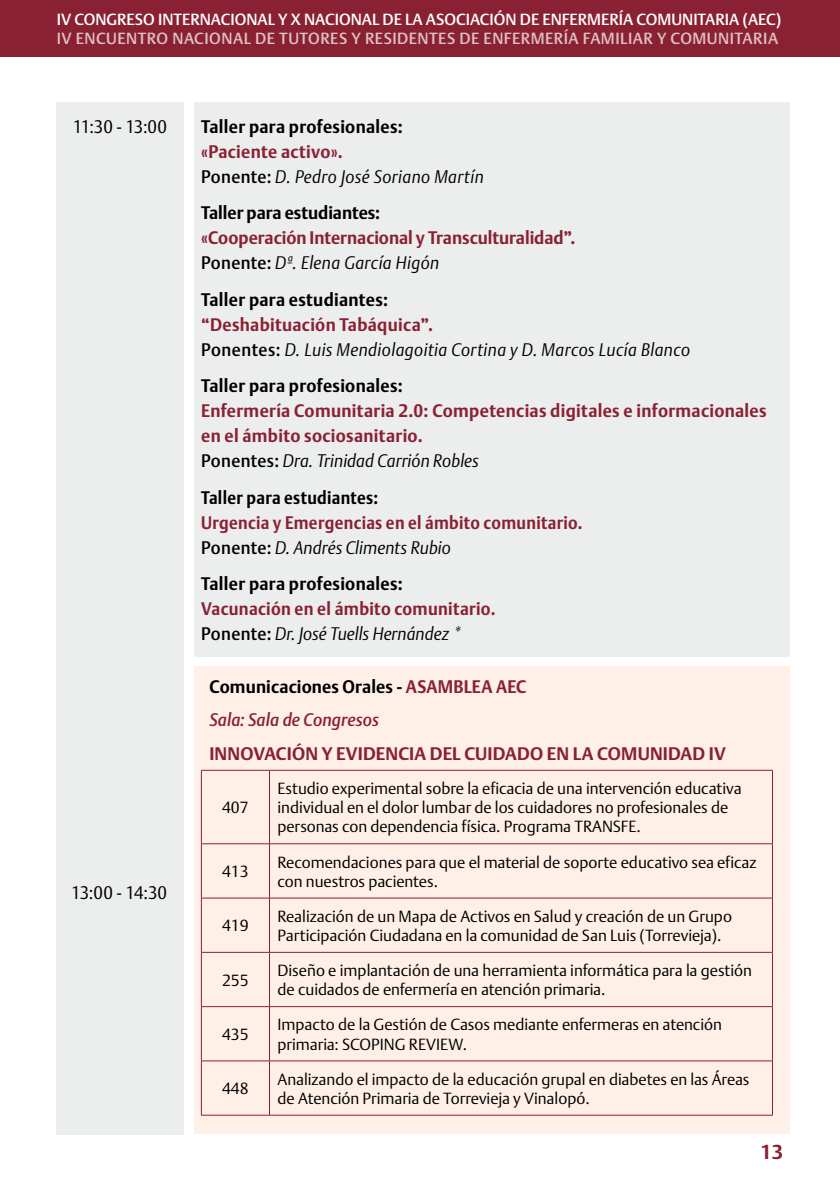
<style>
.page{position:relative;width:840px;height:1191px;background:#fff}
.page>*{position:absolute;margin:0;border:0;box-sizing:border-box;transform-origin:0 0}
.t1{font:700 20px "DTL Argo T";color:#892133}
.t2{font:700 18px/25px "DTL Argo T";letter-spacing:.015em;color:#892133;scale:.95 1}
.t3{font:700 18px/32.8px "DTL Argo T";letter-spacing:.015em;color:#000;scale:.95 1}
.t4{font:italic 300 18px/25px "DTL Argo T";letter-spacing:.025em;color:#000;scale:.95 1}
.t5{font:700 18px/25px "DTL Argo T";letter-spacing:.015em;color:#892133;scale:.9 1}
.t6{font:700 18px/25px "DTL Argo T";letter-spacing:.015em;color:#892133;scale:.92 1}
.t7{font:700 18px "DTL Argo T";letter-spacing:.015em;color:#892133}
.t8{font:300 18px "DTL Argo T";letter-spacing:-.025em;color:#000;scale:.95 1}
.t9{font:700 18px "DTL Argo T";letter-spacing:.015em;color:#000;scale:.9 1}
.t10{font:300 16px/19.2px "DTL Argo T";color:#000}
.t11{font:500 16px "DTL Argo T";color:#fff}
.t12{font:500 16px "DTL Argo T";letter-spacing:.03em;color:#dec2be}
.s1{font-weight:700;font-style:normal;color:#892133}
.s2{font-weight:500;font-style:normal}
.s3{font-weight:500;color:#000}
.s4{font-weight:300;font-style:italic;color:#000}
.s5{color:#892133}
.s6{font-weight:500;font-style:italic;color:#892133}
</style>
<div class="page">
<div style="left:0;top:0;width:839px;height:57px;background:#892133"></div>
<div style="left:194px;top:666px;width:595px;height:468px;background:#fef0e6"></div>
<div style="left:57px;top:102px;width:127px;height:1032px;background:#eceded"></div>
<div style="left:194px;top:102px;width:595px;height:554px;background:#eceded"></div>
<hr style="left:201px;top:770px;width:68px;height:1px;background:#892133">
<hr style="left:201px;top:770px;width:1px;height:73px;background:#892133">
<hr style="left:269px;top:770px;width:503px;height:1px;background:#892133">
<hr style="left:269px;top:770px;width:1px;height:73px;background:#892133">
<hr style="left:771px;top:770px;width:1px;height:73px;background:#892133">
<hr style="left:201px;top:843px;width:68px;height:1px;background:#892133">
<hr style="left:201px;top:844px;width:1px;height:53px;background:#892133">
<hr style="left:269px;top:843px;width:503px;height:1px;background:#892133">
<hr style="left:269px;top:844px;width:1px;height:53px;background:#892133">
<hr style="left:771px;top:844px;width:1px;height:53px;background:#892133">
<hr style="left:201px;top:897px;width:68px;height:1px;background:#892133">
<hr style="left:201px;top:898px;width:1px;height:54px;background:#892133">
<hr style="left:269px;top:897px;width:503px;height:1px;background:#892133">
<hr style="left:269px;top:898px;width:1px;height:54px;background:#892133">
<hr style="left:771px;top:898px;width:1px;height:54px;background:#892133">
<hr style="left:201px;top:952px;width:68px;height:1px;background:#892133">
<hr style="left:201px;top:952px;width:1px;height:54px;background:#892133">
<hr style="left:269px;top:952px;width:503px;height:1px;background:#892133">
<hr style="left:269px;top:952px;width:1px;height:54px;background:#892133">
<hr style="left:771px;top:952px;width:1px;height:54px;background:#892133">
<hr style="left:201px;top:1006px;width:68px;height:1px;background:#892133">
<hr style="left:201px;top:1007px;width:1px;height:53px;background:#892133">
<hr style="left:269px;top:1006px;width:503px;height:1px;background:#892133">
<hr style="left:269px;top:1007px;width:1px;height:53px;background:#892133">
<hr style="left:771px;top:1007px;width:1px;height:53px;background:#892133">
<hr style="left:201px;top:1060px;width:68px;height:1px;background:#892133">
<hr style="left:201px;top:1061px;width:1px;height:54px;background:#892133">
<hr style="left:269px;top:1060px;width:503px;height:1px;background:#892133">
<hr style="left:269px;top:1061px;width:1px;height:54px;background:#892133">
<hr style="left:771px;top:1061px;width:1px;height:54px;background:#892133">
<hr style="left:201px;top:1114px;width:68px;height:1px;background:#892133">
<hr style="left:269px;top:1114px;width:503px;height:1px;background:#892133">
<p class="t11" style="left:57px;top:10px;width:725px">IV CONGRESO INTERNACIONAL Y X NACIONAL DE LA ASOCIACIÓN DE ENFERMERÍA COMUNITARIA (AEC)</p>
<p class="t12" style="left:57px;top:29px;width:722px">IV ENCUENTRO NACIONAL DE TUTORES Y RESIDENTES DE ENFERMERÍA FAMILIAR Y COMUNITARIA</p>
<p class="t8" style="left:73px;top:116px;width:101px">11:30 - 13:00</p>
<p class="t3" style="left:201px;top:110px;width:213px">Taller para profesionales:</p>
<p class="t4" style="left:201px;top:139px;width:299px"><span class="s1">«Paciente activo».<br></span><span class="s2">Ponente:</span> D. Pedro José Soriano Martín</p>
<p class="t3" style="left:201px;top:196px;width:190px">Taller para estudiantes:</p>
<p class="t2" style="left:201px;top:225px;width:395px">«Cooperación Internacional y Transculturalidad”.<br><span class="s3">Ponente:</span> <span class="s4">Dª. Elena García Higón</span></p>
<p class="t3" style="left:201px;top:283px;width:198px">Taller para estudiantes:</p>
<p class="t4" style="left:201px;top:312px;width:516px"><span class="s1">“Deshabituación Tabáquica”.<br></span><span class="s2">Ponentes:</span> D. Luis Mendiolagoitia Cortina y D. Marcos Lucía Blanco</p>
<p class="t3" style="left:201px;top:369px;width:213px">Taller para profesionales:</p>
<p class="t2" style="left:201px;top:398px;width:596px">Enfermería Comunitaria 2.0: Competencias digitales e informacionales en el ámbito sociosanitario.<br><span class="s3">Ponentes:</span> <span class="s4">Dra. Trinidad Carrión Robles</span></p>
<p class="t9" style="left:201px;top:486px;width:198px">Taller para estudiantes:</p>
<p class="t5" style="left:201px;top:509px;width:425px">Urgencia y Emergencias en el ámbito comunitario.<br><span class="s3">Ponente:</span> <span class="s4">D. Andrés Climents Rubio</span></p>
<p class="t3" style="left:201px;top:567px;width:213px">Taller para profesionales:</p>
<p class="t6" style="left:201px;top:596px;width:321px">Vacunación en el ámbito comunitario.<br><span class="s3">Ponente:</span> <span class="s4">Dr. José Tuells Hernández *</span></p>
<p class="t3" style="left:209px;top:670px;width:335px">Comunicaciones Orales - <span class="s5">ASAMBLEA AEC<br></span><span class="s6">Sala: Sala de Congresos</span></p>
<p class="t7" style="left:209px;top:743px;width:517px">INNOVACIÓN Y EVIDENCIA DEL CUIDADO EN LA COMUNIDAD IV</p>
<p class="t8" style="left:71px;top:881px;width:102px">13:00 - 14:30</p>
<p class="t10" style="left:222px;top:798px;width:28px">407</p>
<p class="t10" style="left:277px;top:778px;width:465px">Estudio experimental sobre la eficacia de una intervención educativa individual en el dolor lumbar de los cuidadores no profesionales de personas con dependencia física. Programa TRANSFE.</p>
<p class="t10" style="left:222px;top:861px;width:28px">413</p>
<p class="t10" style="left:277px;top:852px;width:480px">Recomendaciones para que el material de soporte educativo sea eficaz con nuestros pacientes.</p>
<p class="t10" style="left:222px;top:916px;width:28px">419</p>
<p class="t10" style="left:277px;top:906px;width:455px">Realización de un Mapa de Activos en Salud y creación de un Grupo<br>Participación Ciudadana en la comunidad de San Luis (Torrevieja).</p>
<p class="t10" style="left:222px;top:970px;width:28px">255</p>
<p class="t10" style="left:277px;top:960px;width:476px">Diseño e implantación de una herramienta informática para la gestión de cuidados de enfermería en atención primaria.</p>
<p class="t10" style="left:222px;top:1024px;width:28px">435</p>
<p class="t10" style="left:277px;top:1015px;width:446px">Impacto de la Gestión de Casos mediante enfermeras en atención primaria: SCOPING REVIEW.</p>
<p class="t10" style="left:222px;top:1078px;width:28px">448</p>
<p class="t10" style="left:277px;top:1069px;width:473px">Analizando el impacto de la educación grupal en diabetes en las Áreas de Atención Primaria de Torrevieja y Vinalopó.</p>
<p class="t1" style="left:760px;top:1140px;width:24px">13</p>
</div>
